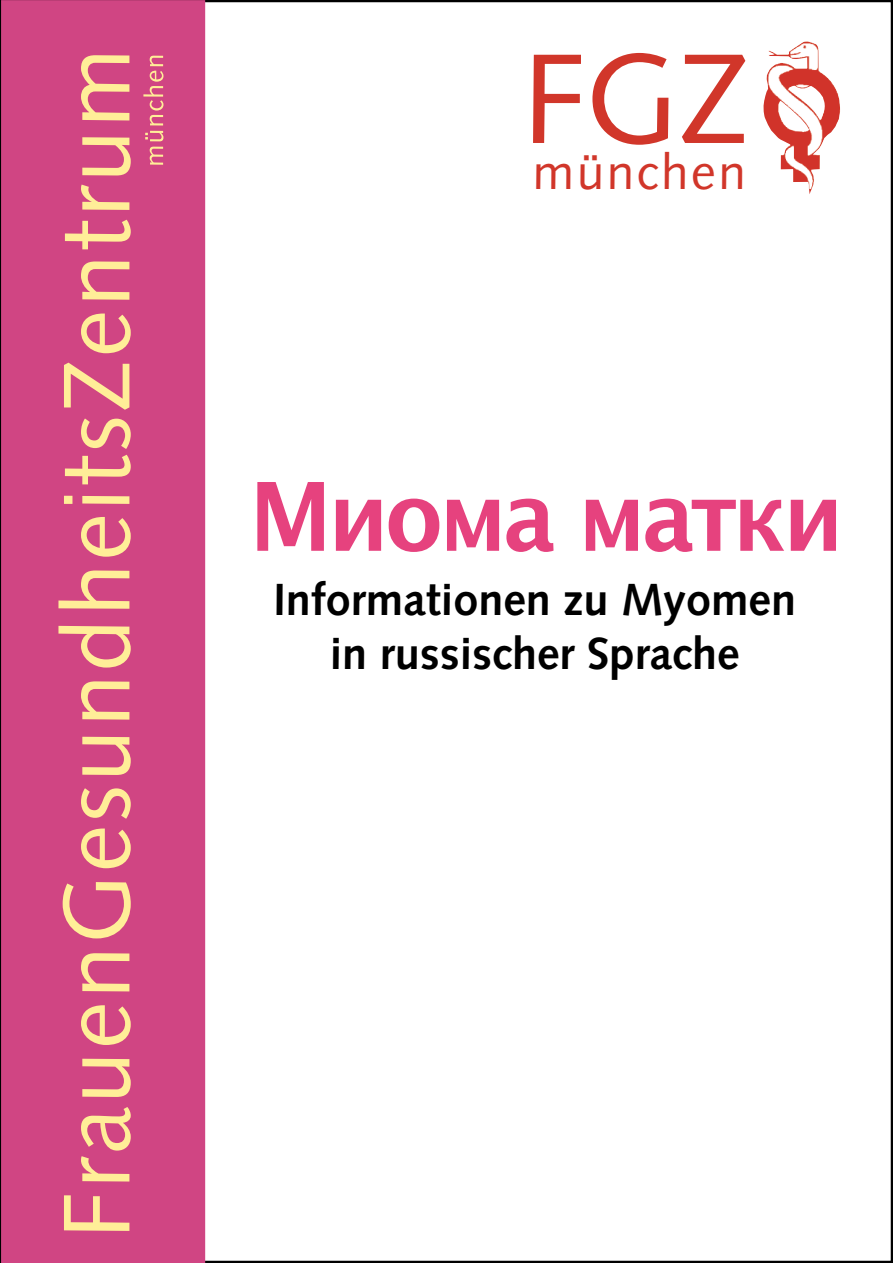
<style>
.page{position:relative;width:893px;height:1263px;background:#fff}
.page>*{position:absolute;margin:0;border:0;box-sizing:border-box;transform-origin:0 0}
.t1{font:127.5px "Syntax";color:#d1362a}
.t2{font:700 95.1px "Lucida Grande";letter-spacing:-.05em;color:#e6427e;scale:.96 1}
.t3{font:49.5px "Syntax";letter-spacing:.05em;color:#d1362a}
.t4{font:700 45px/54px "Syntax";color:#000;text-align:center}
</style>
<div class="page">
<div style="left:2px;top:1px;width:202px;height:1261px;background:#d04583"></div>
<div style="left:1px;top:0;width:204px;height:1263px;border:2px solid #d04583"></div>
<img style="left:763px;top:41px;width:77px;height:153px">
<svg style="left:143px;top:56px;width:20px;height:109px"></svg>
<svg style="left:58px;top:55px;width:73px;height:1176px"></svg>
<h1 class="t1" style="left:522px;top:23px;width:228px">FGZ</h1>
<p class="t3" style="left:533px;top:142px;width:214px">münchen</p>
<h2 class="t2" style="left:249px;top:462px;width:621px">Миома матки</h2>
<p class="t4" style="left:273px;top:573px;width:524px">Informationen zu Myomen in russischer Sprache</p>
</div>
